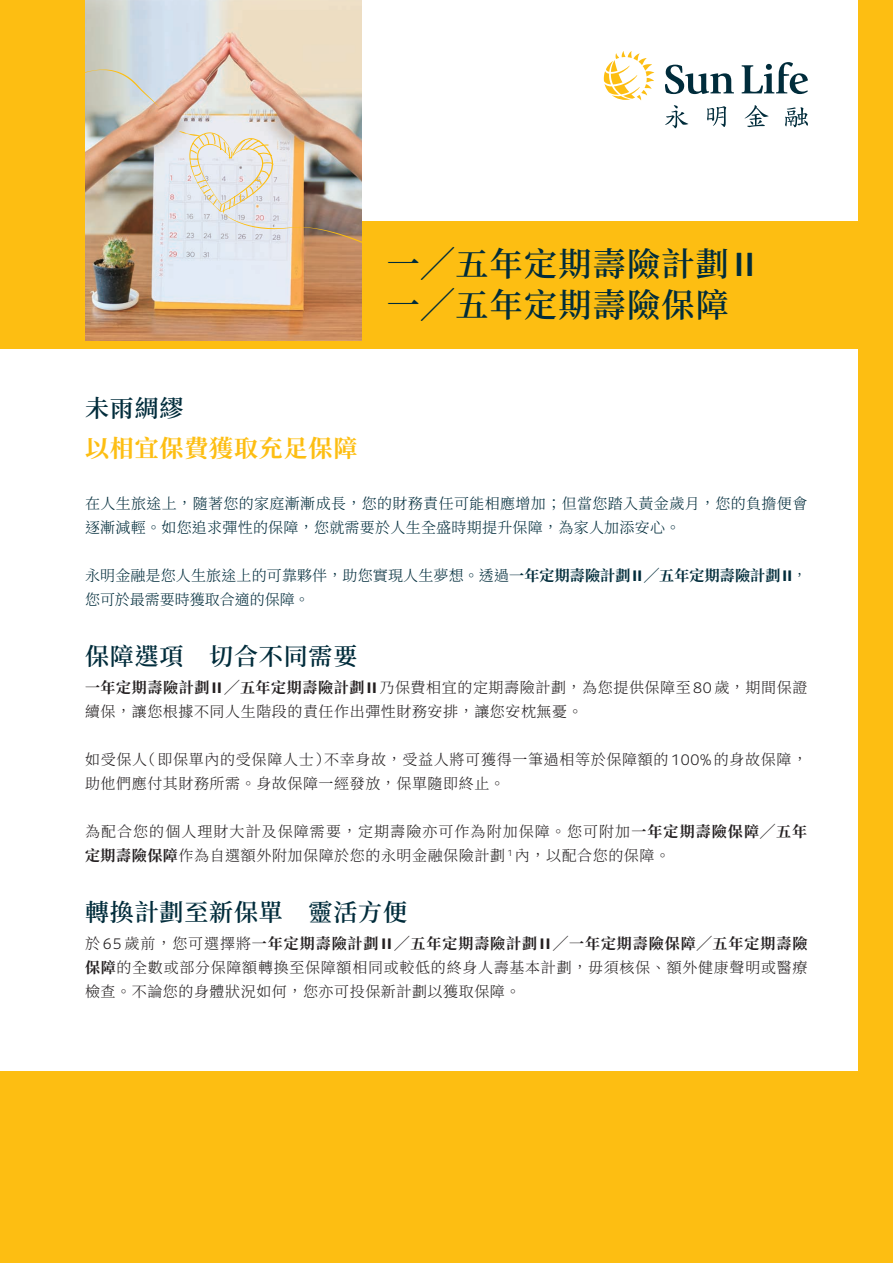
<style>
.page{position:relative;width:893px;height:1263px;background:#fff}
.page>*{position:absolute;margin:0;border:0;box-sizing:border-box;transform-origin:0 0}
.t1{font:600 33px/40.5px "Noto Serif CJ Ktc";letter-spacing:.04em;color:#002c3b}
.t2{font:600 24px "Noto Serif CJ Ktc";letter-spacing:.035em;color:#002c3b}
.t3{font:700 24px "Noto Serif CJ Ktc";letter-spacing:.035em;color:#fdbe12}
.t4{font:300 15px/24px "Noto Serif CJ Ktc";letter-spacing:.04em;color:#231f20}
.t5{font:300 15px/24px "Noto Serif CJ Ktc";letter-spacing:.02em;color:#002c3b}
.t6{font:300 15px/24px "Noto Serif CJ Ktc";letter-spacing:.07em;color:#231f20}
.s1{font-family:"Sun Life Sans";font-weight:500}
.s2{font-weight:700}
.s3{font-family:"Sun Life Sans";font-weight:700}
.s4{font-family:"Sun Life Sans"}
</style>
<div class="page">
<div style="left:0;top:221px;width:872px;height:128px;background:#fdbe12"></div>
<div style="left:0;top:1071px;width:893px;height:192px;background:#fdbe12"></div>
<svg style="left:604px;top:51px;width:50px;height:49px"></svg>
<svg style="left:665px;top:65px;width:69px;height:29px"></svg>
<svg style="left:742px;top:62px;width:66px;height:32px"></svg>
<svg style="left:665px;top:105px;width:23px;height:23px"></svg>
<svg style="left:707px;top:106px;width:19px;height:21px"></svg>
<svg style="left:745px;top:105px;width:23px;height:22px"></svg>
<svg style="left:785px;top:107px;width:23px;height:20px"></svg>
<div style="left:0;top:0;width:85px;height:349px;background:#fdbe12"></div>
<div style="left:859px;top:0;width:34px;height:1263px;background:#fdbe12"></div>
<img style="left:85px;top:0;width:276px;height:340px">
<svg style="left:85px;top:69px;width:74px;height:38px;background:#cdd1ca"></svg>
<img style="left:179px;top:131px;width:182px;height:137px">
<p class="t1" style="left:387px;top:244px;width:369px">一╱五年定期壽險計劃 <span class="s1">II</span>一╱五年定期壽險保障</p>
<p class="t2" style="left:85px;top:394px;width:100px">未雨綢繆</p>
<p class="t3" style="left:85px;top:434px;width:274px">以相宜保費獲取充足保障</p>
<p class="t5" style="left:85px;top:491px;width:724px">在人生旅途上，隨著您的家庭漸漸成長，您的財務責任可能相應增加；但當您踏入黃金歲月，您的負擔便會逐漸減輕。如您追求彈性的保障，您就需要於人生全盛時期提升保障，為家人加添安心。</p>
<p class="t5" style="left:85px;top:563px;width:724px">永明金融是您人生旅途上的可靠夥伴，助您實現人生夢想。透過<span class="s2">一年定期壽險計劃</span><span class="s3">II</span><span class="s2">╱五年定期壽險計劃</span><span class="s3">II</span>，您可於最需要時獲取合適的保障。</p>
<p class="t2" style="left:85px;top:642px;width:274px">保障選項 切合不同需要</p>
<p class="t4" style="left:85px;top:675px;width:724px"><span class="s2">一年定期壽險計劃</span><span class="s3">II</span><span class="s2">╱五年定期壽險計劃</span><span class="s3">II</span> 乃保費相宜的定期壽險計劃，為您提供保障至<span class="s4">80</span>歲，期間保證續保，讓您根據不同人生階段的責任作出彈性財務安排，讓您安枕無憂。</p>
<p class="t4" style="left:85px;top:747px;width:724px">如受保人（即保單內的受保障人士）不幸身故，受益人將可獲得一筆過相等於保障額的<span class="s4">100%</span> 的身故保障，助他們應付其財務所需。身故保障一經發放，保單隨即終止。</p>
<p class="t6" style="left:85px;top:819px;width:724px">為配合您的個人理財大計及保障需要，定期壽險亦可作為附加保障。您可附加<span class="s2">一年定期壽險保障╱五年定期壽險保障</span>作為自選額外附加保障於您的永明金融保險計劃 <sup>1</sup> 內，以配合您的保障。</p>
<p class="t2" style="left:85px;top:898px;width:324px">轉換計劃至新保單 靈活方便</p>
<p class="t4" style="left:85px;top:931px;width:724px;text-align:justify">於 <span class="s4">65</span> 歲前，您可選擇將<span class="s2">一年定期壽險計劃</span> <span class="s3">II</span> <span class="s2">╱五年定期壽險計劃</span> <span class="s3">II</span> <span class="s2">╱一年定期壽險保障╱五年定期壽險保障</span>的全數或部分保障額轉換至保障額相同或較低的終身人壽基本計劃，毋須核保、額外健康聲明或醫療檢查。不論您的身體狀況如何，您亦可投保新計劃以獲取保障。</p>
</div>
